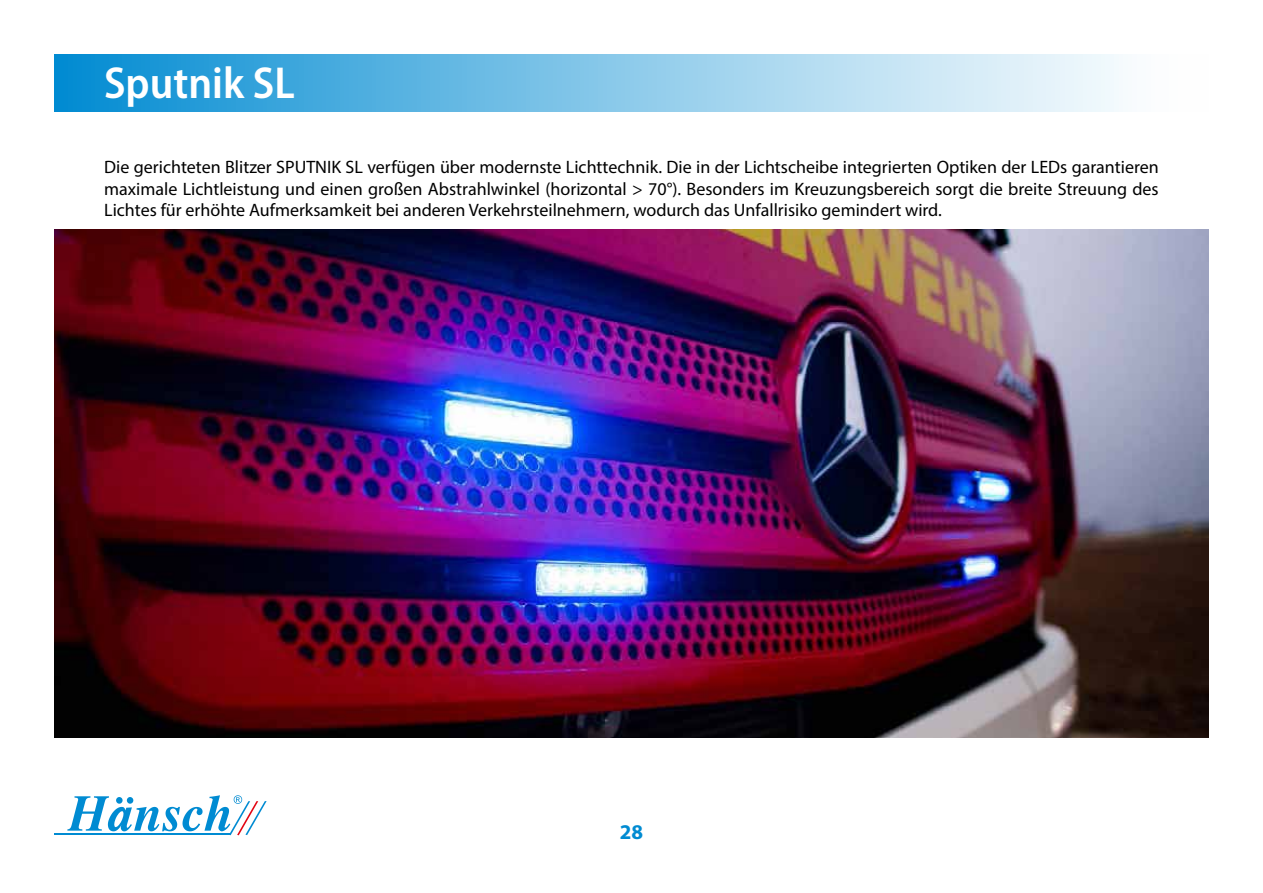
<style>
.page{position:relative;width:1263px;height:893px;background:#fff}
.page>*{position:absolute;margin:0;border:0;box-sizing:border-box;transform-origin:0 0}
.t1{font:600 semi-condensed 45px "Myriad Pro";color:#fff}
.t2{font:700 21px "Myriad Pro";color:#008bd2}
.t3{font:18px/21.6px "Myriad Pro";color:#000;text-align:justify}
</style>
<div class="page">
<hr style="left:54px;top:834px;width:176px;height:1px;background:#008bd2">
<svg style="left:67px;top:795px;width:200px;height:40px"></svg>
<div style="left:54px;top:54px;width:1155px;height:58px;background:linear-gradient(to right,#078ed3,#fff)"></div>
<img style="left:54px;top:230px;width:1155px;height:507px">
<h1 class="t1" style="left:104px;top:54px;width:192px">Sputnik SL</h1>
<p class="t3" style="left:104px;top:156px;width:1056px">Die gerichteten Blitzer SPUTNIK SL verfügen über modernste Lichttechnik. Die in der Lichtscheibe integrierten Optiken der LEDs garantieren maximale Lichtleistung und einen großen Abstrahlwinkel (horizontal &gt; 70°). Besonders im Kreuzungsbereich sorgt die breite Streuung des Lichtes für erhöhte Aufmerksamkeit bei anderen Verkehrsteilnehmern, wodurch das Unfallrisiko gemindert wird.</p>
<p class="t2" style="left:620px;top:818px;width:25px">28</p>
</div>
